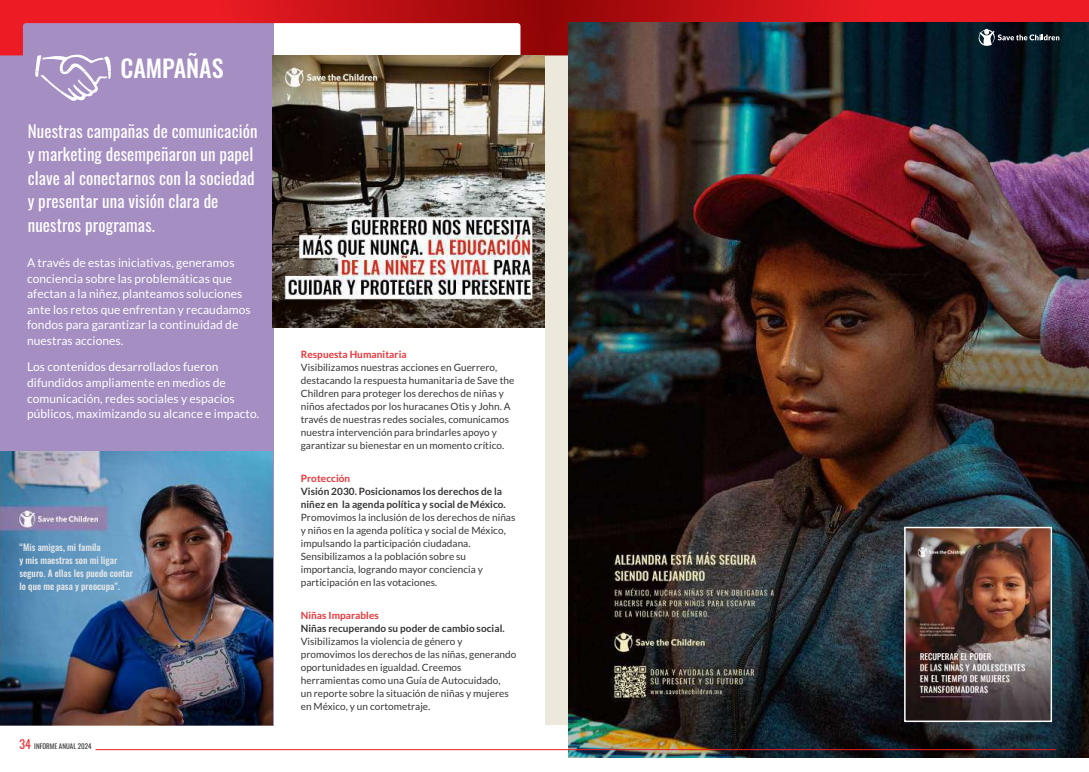
<style>
.page{position:relative;width:1089px;height:772px;background:#fff}
.page>*{position:absolute;margin:0;border:0;box-sizing:border-box;transform-origin:0 0}
.t1{font:500 24px "Oswald";letter-spacing:-.005em;color:#fefefe}
.t2{font:17px/23.4px "Oswald";letter-spacing:.005em;color:#fefefe}
.t3{font:12px/15.6px "Lato";letter-spacing:.005em;color:#fefefe}
.t4{font:10px/13px "Lato";letter-spacing:.005em;color:#373435}
.t5{font:700 10px/13px "Lato";letter-spacing:.005em;color:#373435}
.t6{font:700 10px "Lato";letter-spacing:.005em;color:#ed3237}
.t7{font:500 9.2px/13.2px "Oswald";color:#e6e7e8}
.t8{font:7px "Oswald";color:#373435}
.s1{font-size:12px;color:#ed3237}
</style>
<div class="page">
<div style="left:545px;top:22px;width:55px;height:702px;background:#ede8dc"></div>
<div style="left:0;top:23px;width:273px;height:702px;background:#a58ec2"></div>
<img style="left:0;top:451px;width:272px;height:273px">
<img style="left:568px;top:101px;width:520px;height:655px">
<img style="left:273px;top:101px;width:272px;height:226px">
<img style="left:906px;top:528px;width:143px;height:191px">
<div style="left:904px;top:526px;width:148px;height:195px;border:1px solid #fefefe"></div>
<hr style="left:96px;top:748px;width:959px;height:1px;background:#ed1c24">
<img style="left:0;top:0;width:1088px;height:101px">
<h1 class="t1" style="left:120px;top:49px;width:105px">CAMPAÑAS</h1>
<h2 class="t2" style="left:28px;top:118px;width:231px">Nuestras campañas de comunicación y marketing desempeñaron un papel clave al conectarnos con la sociedad y presentar una visión clara de nuestros programas.</h2>
<p class="t3" style="left:27px;top:255px;width:225px">A través de estas iniciativas, generamos conciencia sobre las problemáticas que afectan a la niñez, planteamos soluciones ante los retos que enfrentan y recaudamos fondos para garantizar la continuidad de nuestras acciones.</p>
<p class="t3" style="left:27px;top:359px;width:234px">Los contenidos desarrollados fueron difundidos ampliamente en medios de comunicación, redes sociales y espacios públicos, maximizando su alcance e impacto.</p>
<p class="t7" style="left:19px;top:539px;width:115px">“Mis amigas, mi famila<br>y mis maestras son mi ligar seguro. A ellas les puedo contar lo que me pasa y preocupa”.</p>
<p class="t8" style="left:20px;top:740px;width:73px"><span class="s1">34</span> INFORME ANUAL 2024</p>
<p class="t6" style="left:301px;top:350px;width:107px">Respuesta Humanitaria</p>
<p class="t4" style="left:301px;top:361px;width:215px">Visibilizamos nuestras acciones en Guerrero, destacando la respuesta humanitaria de Save the Children para proteger los derechos de niñas y niños afectados por los huracanes Otis y John. A través de nuestras redes sociales, comunicamos nuestra intervención para brindarles apoyo y garantizar su bienestar en un momento crítico.</p>
<p class="t6" style="left:301px;top:474px;width:51px">Protección</p>
<p class="t5" style="left:301px;top:485px;width:206px">Visión 2030. Posicionamos los derechos de la niñez en la agenda política y social de México.</p>
<p class="t4" style="left:301px;top:511px;width:216px">Promovimos la inclusión de los derechos de niñas y niños en la agenda política y social de México, impulsando la participación ciudadana.<br>Sensibilizamos a la población sobre su importancia, logrando mayor conciencia y participación en las votaciones.</p>
<p class="t6" style="left:301px;top:610px;width:79px">Niñas Imparables</p>
<p class="t5" style="left:301px;top:622px;width:205px">Niñas recuperando su poder de cambio social.</p>
<p class="t4" style="left:301px;top:635px;width:217px">Visibilizamos la violencia de género y promovimos los derechos de las niñas, generando oportunidades en igualdad. Creemos herramientas como una Guía de Autocuidado,<br>un reporte sobre la situación de niñas y mujeres en México, y un cortometraje.</p>
</div>
